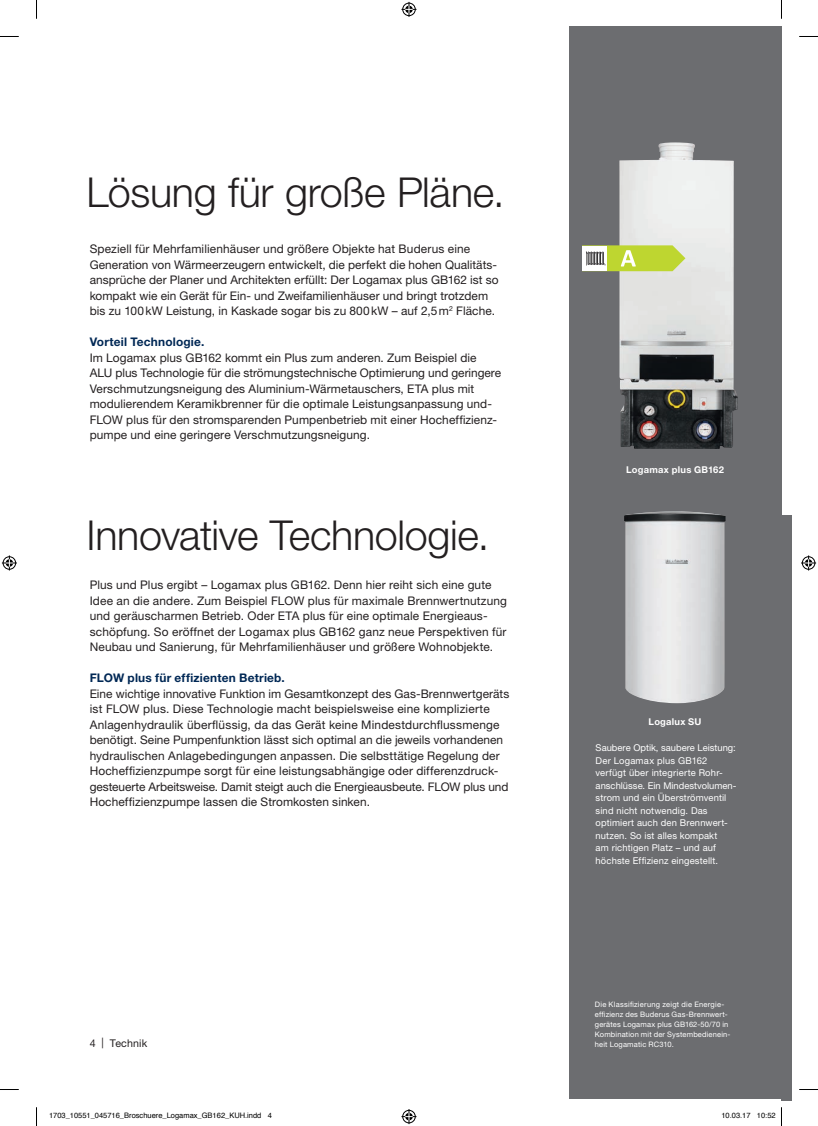
<style>
.page{position:relative;width:818px;height:1126px;background:#fff}
.page>*{position:absolute;margin:0;border:0;box-sizing:border-box;transform-origin:0 0}
.t1{font:300 41.25px "Helvetica Neue LT Pro";letter-spacing:-.01em;color:#231f20}
.t2{font:11.88px/15.5px "Helvetica Neue LT Pro";letter-spacing:.005em;color:#231f20}
.t3{font:700 11.88px "Helvetica Neue LT Pro";letter-spacing:.015em;color:#002855}
.t4{font:10.62px "Helvetica Neue LT Pro";letter-spacing:.01em;color:#231f20}
.t5{font:9.38px/12.5px "Helvetica Neue LT Pro";letter-spacing:.015em;color:#fff}
.t6{font:700 9.38px "Helvetica Neue LT Pro";letter-spacing:.025em;color:#fff}
.t7{font:7.5px/10px "Helvetica Neue LT Pro";letter-spacing:.025em;color:#fff}
.t8{font:7.5px "Helvetica";color:#000}
</style>
<div class="page">
<div style="left:781px;top:515px;width:10px;height:584px;background:#6c6d70"></div>
<div style="left:568px;top:26px;width:213px;height:1072px;background:#6c6d70"></div>
<img style="left:619px;top:142px;width:118px;height:307px">
<img style="left:624px;top:511px;width:101px;height:192px">
<svg style="left:582px;top:245px;width:103px;height:26px;background:#c6d66a"></svg>
<svg style="left:0;top:36px;width:19px;height:1px"></svg>
<svg style="left:799px;top:36px;width:18px;height:1px"></svg>
<svg style="left:0;top:1089px;width:19px;height:1px"></svg>
<svg style="left:799px;top:1089px;width:18px;height:1px"></svg>
<svg style="left:36px;top:0;width:1px;height:19px"></svg>
<svg style="left:36px;top:1107px;width:1px;height:18px"></svg>
<svg style="left:401px;top:2px;width:15px;height:15px"></svg>
<svg style="left:401px;top:1109px;width:15px;height:14px"></svg>
<svg style="left:2px;top:555px;width:15px;height:15px"></svg>
<svg style="left:801px;top:555px;width:14px;height:15px"></svg>
<h1 class="t1" style="left:86px;top:178px;width:419px">Lösung für große Pläne.</h1>
<p class="t2" style="left:90px;top:242px;width:410px">Speziell für Mehrfamilienhäuser und größere Objekte hat Buderus eine Generation von Wärmeerzeugern entwickelt, die perfekt die hohen Qualitäts&shy;ansprüche der Planer und Architekten erfüllt: Der Logamax plus GB162 ist so kompakt wie ein Gerät für Ein- und Zweifamilienhäuser und bringt trotzdem bis zu 100 kW Leistung, in Kaskade sogar bis zu 800 kW – auf 2,5 m<sup>2</sup> Fläche.</p>
<p class="t3" style="left:90px;top:338px;width:116px">Vorteil Technologie.</p>
<p class="t2" style="left:90px;top:351px;width:413px">Im Logamax plus GB162 kommt ein Plus zum anderen. Zum Beispiel die ALU plus Technologie für die strömungstechnische Optimierung und geringere Verschmutzungsneigung des Aluminium-Wärme tauschers, ETA plus mit modulierendem Keramikbrenner für die optimale Leistungsanpassung und-FLOW plus für den stromsparenden Pumpenbetrieb mit einer Hocheffizienz&shy;pumpe und eine geringere Verschmutzungsneigung.</p>
<h1 class="t1" style="left:86px;top:520px;width:404px">Innovative Technologie.</h1>
<p class="t2" style="left:90px;top:578px;width:418px">Plus und Plus ergibt – Logamax plus GB162. Denn hier reiht sich eine gute Idee an die andere. Zum Beispiel FLOW plus für maximale Brennwertnutzung und geräuscharmen Betrieb. Oder ETA plus für eine optimale Energie aus&shy;schöpfung. So eröffnet der Logamax plus GB162 ganz neue Perspek tiven für Neubau und Sanierung, für Mehrfamilienhäuser und größere Wohnobjekte.</p>
<p class="t3" style="left:90px;top:673px;width:196px">FLOW plus für effizienten Betrieb.</p>
<p class="t2" style="left:90px;top:686px;width:421px">Eine wichtige innovative Funktion im Gesamtkonzept des Gas-Brennwert ge räts ist FLOW plus. Diese Technologie macht beispielsweise eine komplizierte<br>An lagen hydraulik überflüssig, da das Gerät keine Mindestdurchflussmenge benötigt. Seine Pumpenfunktion lässt sich optimal an die jeweils vorhandenen hydraulischen Anlagebedingungen anpassen. Die selbsttätige Regelung der Hocheffizienzpumpe sorgt für eine leistungsabhängige oder differenzdruck&shy;gesteuerte Arbeitsweise. Damit steigt auch die Energie aus beute. FLOW plus und Hocheffizienzpumpe lassen die Stromkosten sinken.</p>
<p class="t4" style="left:90px;top:1039px;width:59px">4 | Technik</p>
<p class="t6" style="left:626px;top:466px;width:99px">Logamax plus GB162</p>
<p class="t6" style="left:648px;top:718px;width:54px">Logalux SU</p>
<p class="t5" style="left:595px;top:742px;width:142px">Saubere Optik, saubere Leistung:<br>Der Logamax plus GB162 verfügt über integrierte Rohr&shy;anschlüsse. Ein Mindestvolumen&shy;strom und ein Überströmventil sind nicht notwendig. Das optimiert auch den Brennwert&shy;nutzen. So ist alles kompakt<br>am richtigen Platz – und auf höchste Effizienz eingestellt.</p>
<p class="t7" style="left:594px;top:1000px;width:137px">Die Klassifizierung zeigt die Energie&shy;effizienz des Buderus Gas-Brennwert&shy;gerätes Logamax plus GB162-50/70 in Kombination mit der Systembedienein&shy;heit Logamatic RC310.</p>
<p class="t8" style="left:49px;top:1109px;width:224px">1703_10551_045716_Broschuere_Logamax_GB162_KUH.indd 4</p>
<p class="t8" style="left:721px;top:1109px;width:56px">10.03.17 10:52</p>
</div>
